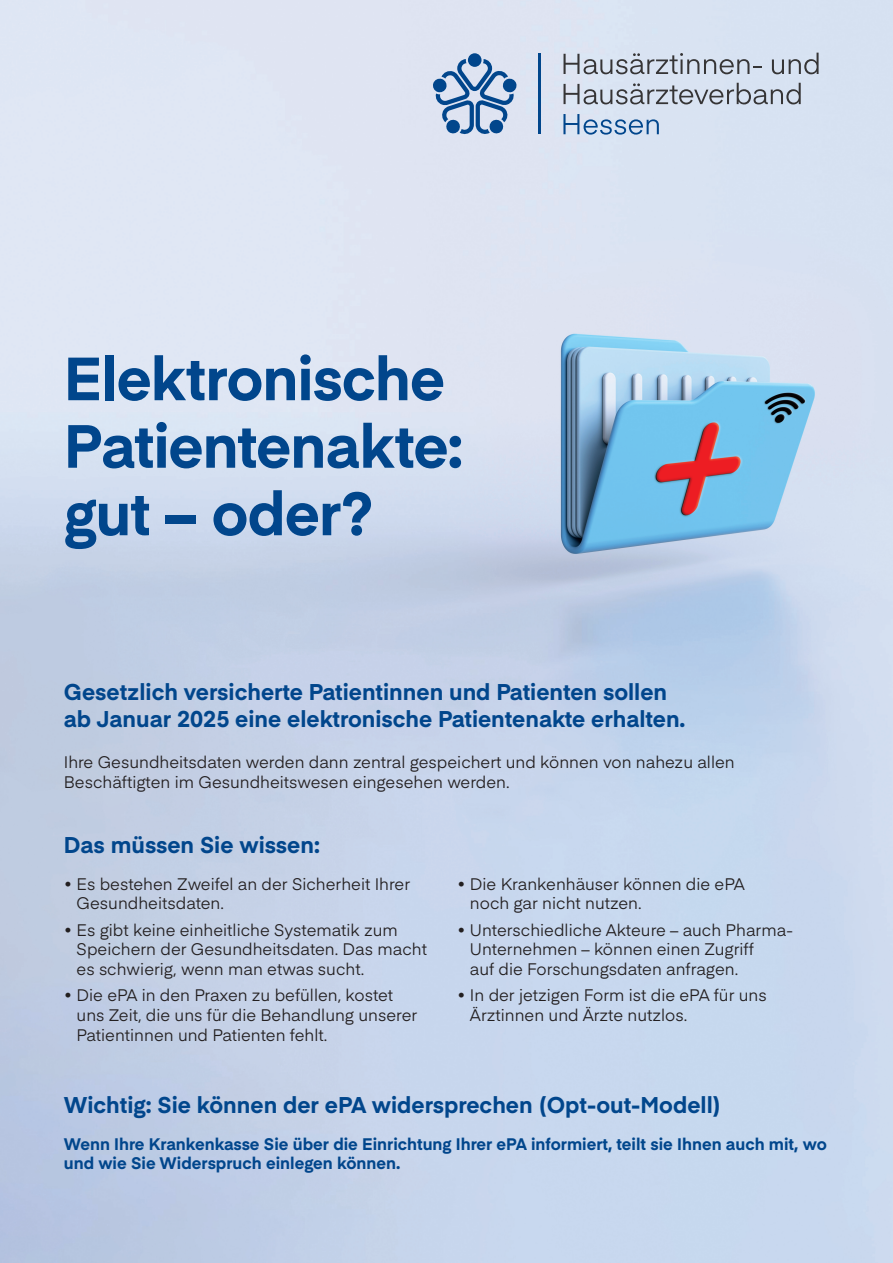
<style>
.page{position:relative;width:893px;height:1263px;background:#fff}
.page>*{position:absolute;margin:0;border:0;box-sizing:border-box;transform-origin:0 0}
.t1{font:700 60px/67.5px "Eina 02";letter-spacing:-.02em;color:#01468c}
.t2{font:700 22.5px/27px "Eina 02";color:#01468c}
.t3{font:16.5px/19.8px "Eina 02";color:#231f20}
.t4{font:700 16.5px/19.8px "Eina 02";color:#01468c}
</style>
<div class="page">
<img style="left:0;top:0;width:893px;height:1263px">
<div style="left:468px;top:53px;width:13px;height:14px;background:#01468c;border-radius:50%"></div>
<svg style="left:433px;top:59px;width:84px;height:76px;background:#90accd"></svg>
<svg style="left:563px;top:53px;width:199px;height:21px;background:#b3bbc7"></svg>
<svg style="left:772px;top:53px;width:47px;height:21px"></svg>
<svg style="left:563px;top:83px;width:238px;height:21px;background:#b0b8c3"></svg>
<hr style="left:538px;top:53px;width:3px;height:81px;background:#01468c">
<svg style="left:563px;top:114px;width:96px;height:21px;background:#a4bcd9"></svg>
<h1 class="t1" style="left:64px;top:341px;width:401px">Elektronische<br>Patientenakte: gut – oder?</h1>
<h2 class="t2" style="left:64px;top:677px;width:623px">Gesetzlich versicherte Patientinnen und Patienten sollen ab Januar 2025 eine elektronische Patientenakte erhalten.</h2>
<p class="t3" style="left:64px;top:751px;width:672px">Ihre Gesundheitsdaten werden dann zentral gespeichert und können von nahezu allen<br>Beschäftigten im Gesundheitswesen eingesehen werden.</p>
<h2 class="t2" style="left:64px;top:830px;width:258px">Das müssen Sie wissen:</h2>
<p class="t3" style="left:77px;top:873px;width:335px;text-indent:-13px">• Es bestehen Zweifel an der Sicherheit Ihrer<br>Gesundheitsdaten.</p>
<p class="t3" style="left:77px;top:919px;width:352px;text-indent:-13px">• Es gibt keine einheitliche Systematik zum<br>Speichern der Gesundheitsdaten. Das macht es schwierig, wenn man etwas sucht.</p>
<p class="t3" style="left:77px;top:984px;width:342px;text-indent:-13px">• Die ePA in den Praxen zu befüllen, kostet uns Zeit, die uns für die Behandlung unserer<br>Patientinnen und Patienten fehlt.</p>
<p class="t3" style="left:470px;top:873px;width:277px;text-indent:-13px">• Die Krankenhäuser können die ePA noch gar nicht nutzen.</p>
<p class="t3" style="left:470px;top:919px;width:324px;text-indent:-13px">• Unterschiedliche Akteure – auch Pharma-<br>Unternehmen – können einen Zugriff<br>auf die Forschungsdaten anfragen.</p>
<p class="t3" style="left:470px;top:984px;width:298px;text-indent:-13px">• In der jetzigen Form ist die ePA für uns<br>Ärztinnen und Ärzte nutzlos.</p>
<h2 class="t2" style="left:64px;top:1090px;width:659px">Wichtig: Sie können der ePA widersprechen (Opt-out-Modell)</h2>
<p class="t4" style="left:64px;top:1133px;width:764px">Wenn Ihre Krankenkasse Sie über die Einrichtung Ihrer ePA informiert, teilt sie Ihnen auch mit, wo und wie Sie Widerspruch einlegen können.</p>
</div>
